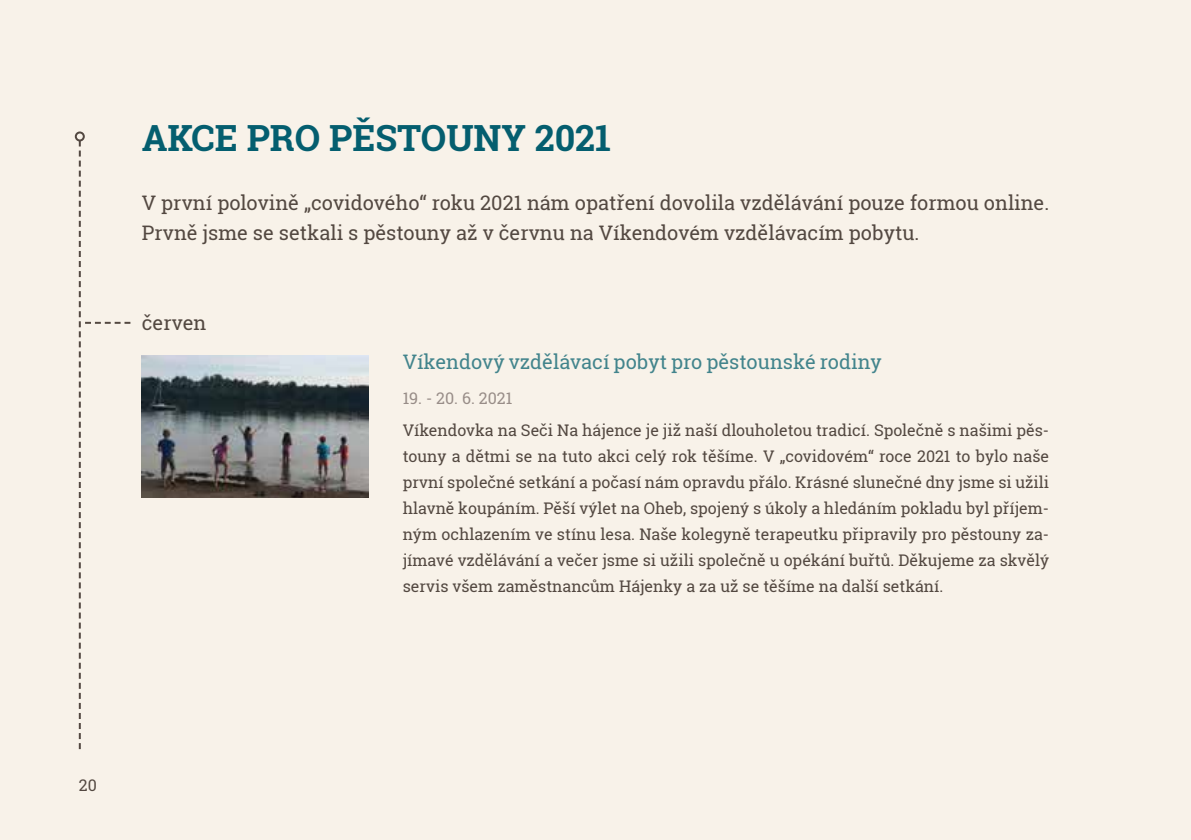
<style>
.page{position:relative;width:1191px;height:840px;background:#fff}
.page>*{position:absolute;margin:0;border:0;box-sizing:border-box;transform-origin:0 0}
.t1{font:700 36px "Roboto Slab";color:#045e6f}
.t2{font:20px/30px "Roboto Slab";color:#534841}
.t3{font:20px "Roboto Slab";color:#42848c}
.t4{font:16px/26px "Roboto Slab";color:#534841;text-align:justify}
.t5{font:16px "Roboto Slab";color:#988d88}
</style>
<div class="page">
<div style="left:0;top:0;width:1191px;height:839px;background:#f8f2e9"></div>
<img style="left:142px;top:356px;width:227px;height:141px">
<svg style="left:79px;top:140px;width:51px;height:608px"></svg>
<div style="left:75px;top:131px;width:10px;height:10px;border:2px solid #534841;border-radius:50%"></div>
<h1 class="t1" style="left:142px;top:113px;width:471px">AKCE PRO PĚSTOUNY 2021</h1>
<p class="t2" style="left:142px;top:187px;width:909px">V první polovině „covidového“ roku 2021 nám opatření dovolila vzdělávání pouze formou online.<br>Prvně jsme se setkali s pěstouny až v červnu na Víkendovém vzdělávacím pobytu.</p>
<p class="t2" style="left:142px;top:307px;width:66px">červen</p>
<p class="t3" style="left:403px;top:348px;width:481px">Víkendový vzdělávací pobyt pro pěstounské rodiny</p>
<p class="t5" style="left:403px;top:387px;width:111px">19. - 20. 6. 2021</p>
<p class="t4" style="left:403px;top:416px;width:648px">Víkendovka na Seči Na hájence je již naší dlouholetou tradicí. Společně s našimi pěs&shy;touny a dětmi se na tuto akci celý rok těšíme. V „covidovém“ roce 2021 to bylo naše první společné setkání a počasí nám opravdu přálo. Krásné slunečné dny jsme si užili hlavně koupáním. Pěší výlet na Oheb, spojený s úkoly a hledáním pokladu byl příjem&shy;ným ochlazením ve stínu lesa. Naše kolegyně terapeutku připravily pro pěstouny za&shy;jímavé vzdělávání a večer jsme si užili společně u opékání buřtů. Děkujeme za skvělý servis všem zaměstnancům Hájenky a za už se těšíme na další setkání.</p>
<p class="t4" style="left:79px;top:771px;width:19px">20</p>
</div>
